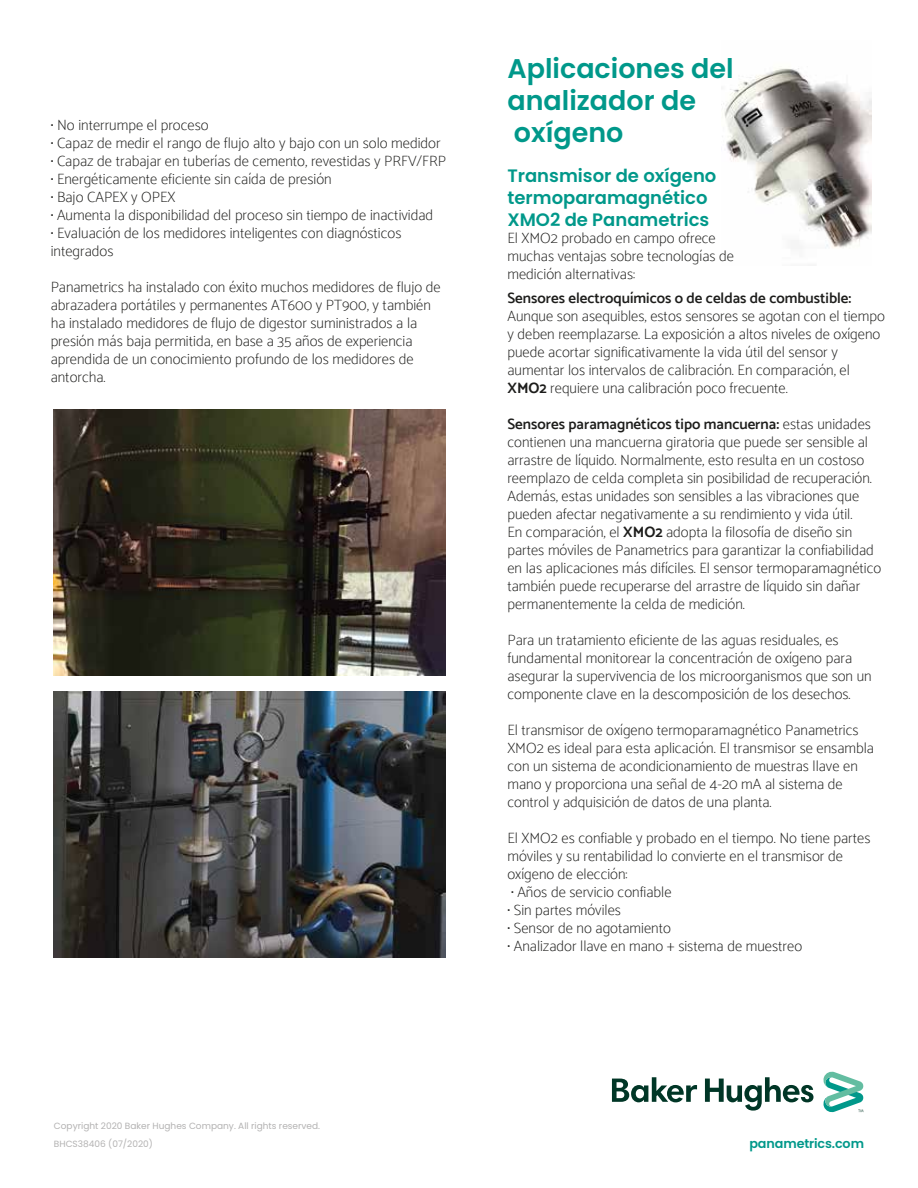
<style>
.page{position:relative;width:918px;height:1188px;background:#fff}
.page>*{position:absolute;margin:0;border:0;box-sizing:border-box;transform-origin:0 0}
.t1{font:600 27px/32.4px "Poppins";color:#00988a}
.t2{font:600 18px/21.6px "Poppins";color:#00988a}
.t3{font:100 15px/18px "Catamaran";color:#1d1d1b}
.t4{font:600 15px "Catamaran";color:#1d1d1b}
.t5{font:600 12.75px "Poppins";letter-spacing:-.01em;color:#00988a}
.t6{font:9px/18.8px "Poppins";color:#b3b2b2}
.s1{font-weight:700}
.s2{font-weight:600}
</style>
<div class="page">
<img style="left:54px;top:410px;width:391px;height:266px">
<img style="left:54px;top:692px;width:391px;height:266px">
<img style="left:723px;top:68px;width:148px;height:180px">
<svg style="left:612px;top:1071px;width:252px;height:42px"></svg>
<h1 class="t1" style="left:507px;top:52px;width:228px">Aplicaciones del analizador de oxígeno</h1>
<p class="t3" style="left:51px;top:116px;width:159px">• No interrumpe el proceso</p>
<p class="t3" style="left:51px;top:134px;width:391px">• Capaz de medir el rango de flujo alto y bajo con un solo medidor</p>
<p class="t3" style="left:51px;top:152px;width:397px">• Capaz de trabajar en tuberías de cemento, revestidas y PRFV/FRP</p>
<p class="t3" style="left:51px;top:170px;width:283px">• Energéticamente eficiente sin caída de presión</p>
<p class="t3" style="left:51px;top:188px;width:126px">• Bajo CAPEX y OPEX</p>
<p class="t3" style="left:51px;top:206px;width:384px">• Aumenta la disponibilidad del proceso sin tiempo de inactividad</p>
<p class="t3" style="left:51px;top:224px;width:352px">• Evaluación de los medidores inteligentes con diagnósticos integrados</p>
<p class="t3" style="left:51px;top:278px;width:392px">Panametrics ha instalado con éxito muchos medidores de flujo de abrazadera portátiles y permanentes AT600 y PT900, y también ha instalado medidores de flujo de digestor suministrados a la presión más baja permitida, en base a 35 años de experiencia aprendida de un conocimiento profundo de los medidores de antorcha.</p>
<p class="t4" style="left:507px;top:289px;width:345px">Sensores electroquímicos o de celdas de combustible:</p>
<p class="t2" style="left:507px;top:165px;width:210px">Transmisor de oxígeno termoparamagnético<br>XMO2 de Panametrics</p>
<p class="t3" style="left:507px;top:229px;width:228px">El XMO2 probado en campo ofrece muchas ventajas sobre tecnologías de medición alternativas:</p>
<p class="t3" style="left:507px;top:307px;width:379px">Aunque son asequibles, estos sensores se agotan con el tiempo y deben reemplazarse. La exposición a altos niveles de oxígeno puede acortar significativamente la vida útil del sensor y aumentar los intervalos de calibración. En comparación, el <span class="s1">XMO2</span> requiere una calibración poco frecuente.</p>
<p class="t3" style="left:507px;top:415px;width:375px"><span class="s2">Sensores paramagnéticos tipo mancuerna:</span> estas unidades contienen una mancuerna giratoria que puede ser sensible al arrastre de líquido. Normalmente, esto resulta en un costoso reemplazo de celda completa sin posibilidad de recuperación.<br>Además, estas unidades son sensibles a las vibraciones que pueden afectar negativamente a su rendimiento y vida útil.<br>En comparación, el <span class="s1">XMO2</span> adopta la filosofía de diseño sin partes móviles de Panametrics para garantizar la confiabilidad en las aplicaciones más difíciles. El sensor termoparamagnético también puede recuperarse del arrastre de líquido sin dañar permanentemente la celda de medición.</p>
<p class="t3" style="left:507px;top:631px;width:366px">Para un tratamiento eficiente de las aguas residuales, es fundamental monitorear la concentración de oxígeno para asegurar la supervivencia de los microorganismos que son un componente clave en la descomposición de los desechos.</p>
<p class="t3" style="left:507px;top:721px;width:368px">El transmisor de oxígeno termoparamagnético Panametrics XMO2 es ideal para esta aplicación. El transmisor se ensambla con un sistema de acondicionamiento de muestras llave en mano y proporciona una señal de 4-20 mA al sistema de control y adquisición de datos de una planta.</p>
<p class="t3" style="left:507px;top:829px;width:364px">El XMO2 es confiable y probado en el tiempo. No tiene partes móviles y su rentabilidad lo convierte en el transmisor de oxígeno de elección:</p>
<p class="t3" style="left:511px;top:883px;width:162px">• Años de servicio confiable</p>
<p class="t3" style="left:507px;top:901px;width:115px">• Sin partes móviles</p>
<p class="t3" style="left:507px;top:919px;width:165px">• Sensor de no agotamiento</p>
<p class="t3" style="left:507px;top:937px;width:296px">• Analizador llave en mano + sistema de muestreo</p>
<p class="t6" style="left:54px;top:1116px;width:268px">Copyright 2020 Baker Hughes Company. All rights reserved.<br>BHCS38406 (07/2020)</p>
<p class="t5" style="left:749px;top:1136px;width:116px">panametrics.com</p>
</div>
